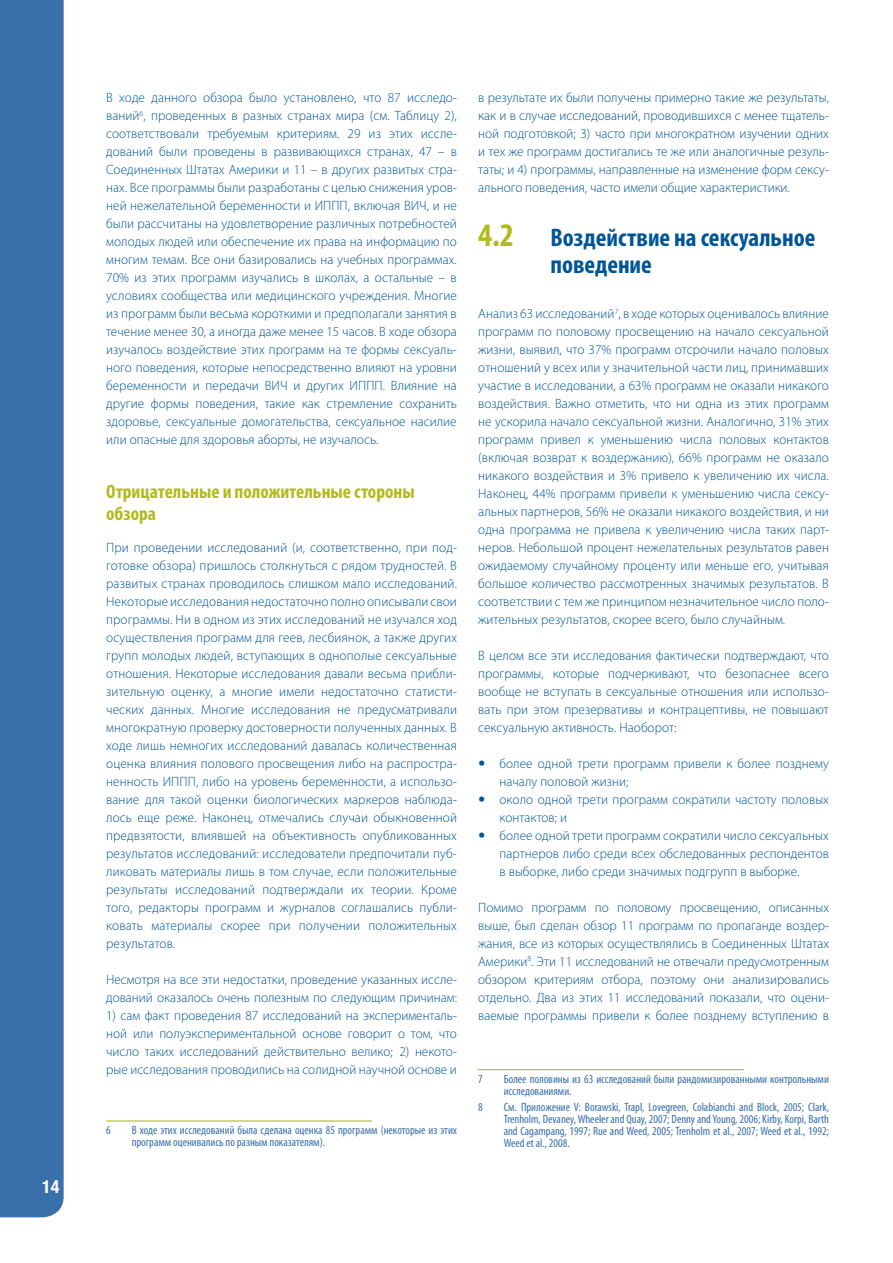
<style>
.page{position:relative;width:893px;height:1263px;background:#fff}
.page>*{position:absolute;margin:0;border:0;box-sizing:border-box;transform-origin:0 0}
.t1{font:700 condensed 33px "Myriad Pro";color:#b2bb1d}
.t2{font:700 condensed 25.5px/27px "Myriad Pro";color:#005596}
.t3{font:700 condensed 19.5px/22.5px "Myriad Pro";color:#b2bb1d}
.t4{font:700 condensed 18px "Helvetica Neue LT Com";color:#fff}
.t5{font:300 13.5px/18px "Myriad Pro";letter-spacing:.005em;color:#005596;text-align:justify}
.t6{font:condensed 12px/12px "Myriad Pro";color:#3970aa}
</style>
<div class="page">
<hr style="left:106px;top:1120px;width:266px;height:2px;background:#b2bb1d">
<hr style="left:478px;top:1069px;width:266px;height:1px;background:#b2bb1d">
<div style="left:0;top:0;width:64px;height:1217px;background:#3970aa"></div>
<h3 class="t4" style="left:42px;top:1177px;width:19px">14</h3>
<p class="t5" style="left:106px;top:89px;width:352px">В ходе данного обзора было установлено, что 87 исследо&shy;ваний<sup>6</sup>, проведенных в разных странах мира (см. Таблицу 2), соответствовали требуемым критериям. 29 из этих иссле&shy;дований были проведены в развивающихся странах, 47 – в Соединенных Штатах Америки и 11 – в других развитых стра&shy;нах. Все программы были разработаны с целью снижения уров&shy;ней нежелательной беременности и ИППП, включая ВИЧ, и не были рассчитаны на удовлетворение различных потребностей молодых людей или обеспечение их права на информацию по многим темам. Все они базировались на учебных программах.<br>70% из этих программ изучались в школах, а остальные – в условиях сообщества или медицинского учреждения. Многие из программ были весьма короткими и предполагали занятия в течение менее 30, а иногда даже менее 15 часов. В ходе обзора изучалось воздействие этих программ на те формы сексуаль&shy;ного поведения, которые непосредственно влияют на уровни беременности и передачи ВИЧ и других ИППП. Влияние на другие формы поведения, такие как стремление сохранить здоровье, сексуальные домогательства, сексуальное насилие или опасные для здоровья аборты, не изучалось.</p>
<h3 class="t3" style="left:106px;top:480px;width:310px">Отрицательные и положительные стороны обзора</h3>
<p class="t5" style="left:106px;top:539px;width:352px">При проведении исследований (и, соответственно, при под&shy;готовке обзора) пришлось столкнуться с рядом трудностей. В развитых странах проводилось слишком мало исследований.<br>Некоторые исследования недостаточно полно описывали свои программы. Ни в одном из этих исследований не изучался ход осуществления программ для геев, лесбиянок, а также других групп молодых людей, вступающих в однополые сексуальные отношения. Некоторые исследования давали весьма прибли&shy;зительную оценку, а многие имели недостаточно статисти&shy;ческих данных. Многие исследования не предусматривали многократную проверку достоверности полученных данных. В ходе лишь немногих исследований давалась количественная оценка влияния полового просвещения либо на распростра&shy;ненность ИППП, либо на уровень беременности, а использо&shy;вание для такой оценки биологических маркеров наблюда&shy;лось еще реже. Наконец, отмечались случаи обыкновенной предвзятости, влиявшей на объективность опубликованных результатов исследований: исследователи предпочитали пуб&shy;ликовать материалы лишь в том случае, если положительные результаты исследований подтверждали их теории. Кроме того, редакторы программ и журналов соглашались публи&shy;ковать материалы скорее при получении положительных результатов.</p>
<p class="t5" style="left:106px;top:971px;width:352px">Несмотря на все эти недостатки, проведение указанных иссле&shy;дований оказалось очень полезным по следующим причинам:</p>
<p class="t5" style="left:106px;top:1007px;width:352px">1) сам факт проведения 87 исследований на эксперименталь&shy;ной или полуэкспериментальной основе говорит о том, что число таких исследований действительно велико; 2) некото&shy;рые исследования проводились на солидной научной основе и</p>
<p class="t6" style="left:106px;top:1125px;width:6px">6</p>
<p class="t6" style="left:132px;top:1125px;width:327px">В ходе этих исследований была сделана оценка 85 программ (некоторые из этих программ оценивались по разным показателям).</p>
<p class="t5" style="left:478px;top:89px;width:352px">в результате их были получены примерно такие же результаты, как и в случае исследований, проводившихся с менее тщатель&shy;ной подготовкой; 3) часто при многократном изучении одних и тех же программ достигались те же или аналогичные резуль&shy;таты; и 4) программы, направленные на изменение форм сексу&shy;ального поведения, часто имели общие характеристики.</p>
<h1 class="t1" style="left:478px;top:215px;width:37px">4.2</h1>
<h2 class="t2" style="left:550px;top:224px;width:266px">Воздействие на сексуальное поведение</h2>
<p class="t5" style="left:478px;top:305px;width:352px">Анализ 63 исследований<sup>7</sup>, в ходе которых оценивалось влияние программ по половому просвещению на начало сексуальной жизни, выявил, что 37% программ отсрочили начало половых отношений у всех или у значительной части лиц, принимавших участие в исследовании, а 63% программ не оказали никакого воздействия. Важно отметить, что ни одна из этих программ не ускорила начало сексуальной жизни. Аналогично, 31% этих программ привел к уменьшению числа половых контактов (включая возврат к воздержанию), 66% программ не оказало никакого воздействия и 3% привело к увеличению их числа.<br>Наконец, 44% программ привели к уменьшению числа сексу&shy;альных партнеров, 56% не оказали никакого воздействия, и ни одна программа не привела к увеличению числа таких парт&shy;неров. Небольшой процент нежелательных результатов равен ожидаемому случайному проценту или меньше его, учитывая большое количество рассмотренных значимых результатов. В соответствии с тем же принципом незначительное число поло&shy;жительных результатов, скорее всего, было случайным.</p>
<p class="t5" style="left:478px;top:647px;width:352px">В целом все эти исследования фактически подтверждают, что программы, которые подчеркивают, что безопаснее всего вообще не вступать в сексуальные отношения или использо&shy;вать при этом презервативы и контрацептивы, не повышают сексуальную активность. Наоборот:</p>
<p class="t5" style="left:499px;top:755px;width:331px;text-align:left">более одной трети программ привели к более позднему началу половой жизни;<br>около одной трети программ сократили частоту половых контактов; и<br>более одной трети программ сократили число сексуальных партнеров либо среди всех обследованных респондентов в выборке, либо среди значимых подгрупп в выборке.</p>
<p class="t5" style="left:478px;top:899px;width:352px">Помимо программ по половому просвещению, описанных выше, был сделан обзор 11 программ по пропаганде воздер&shy;жания, все из которых осуществлялись в Соединенных Штатах Америки<sup>8</sup>. Эти 11 исследований не отвечали предусмотренным обзором критериям отбора, поэтому они анализировались отдельно. Два из этих 11 исследований показали, что оцени&shy;ваемые программы привели к более позднему вступлению в</p>
<p class="t6" style="left:478px;top:1074px;width:6px">7</p>
<p class="t6" style="left:504px;top:1074px;width:327px">Более половины из 63 исследований были рандомизированными контрольными исследованиями.</p>
<p class="t6" style="left:478px;top:1102px;width:6px">8</p>
<p class="t6" style="left:504px;top:1102px;width:327px;text-align:justify">См. Приложение V: Borawski, Trapl, Lovegreen, Colabianchi and Block, 2005; Clark, Trenholm, Devaney, Wheeler and Quay, 2007; Denny and Young, 2006; Kirby, Korpi, Barth and Cagampang, 1997; Rue and Weed, 2005; Trenholm et al., 2007; Weed et al., 1992; Weed et al., 2008.</p>
</div>
